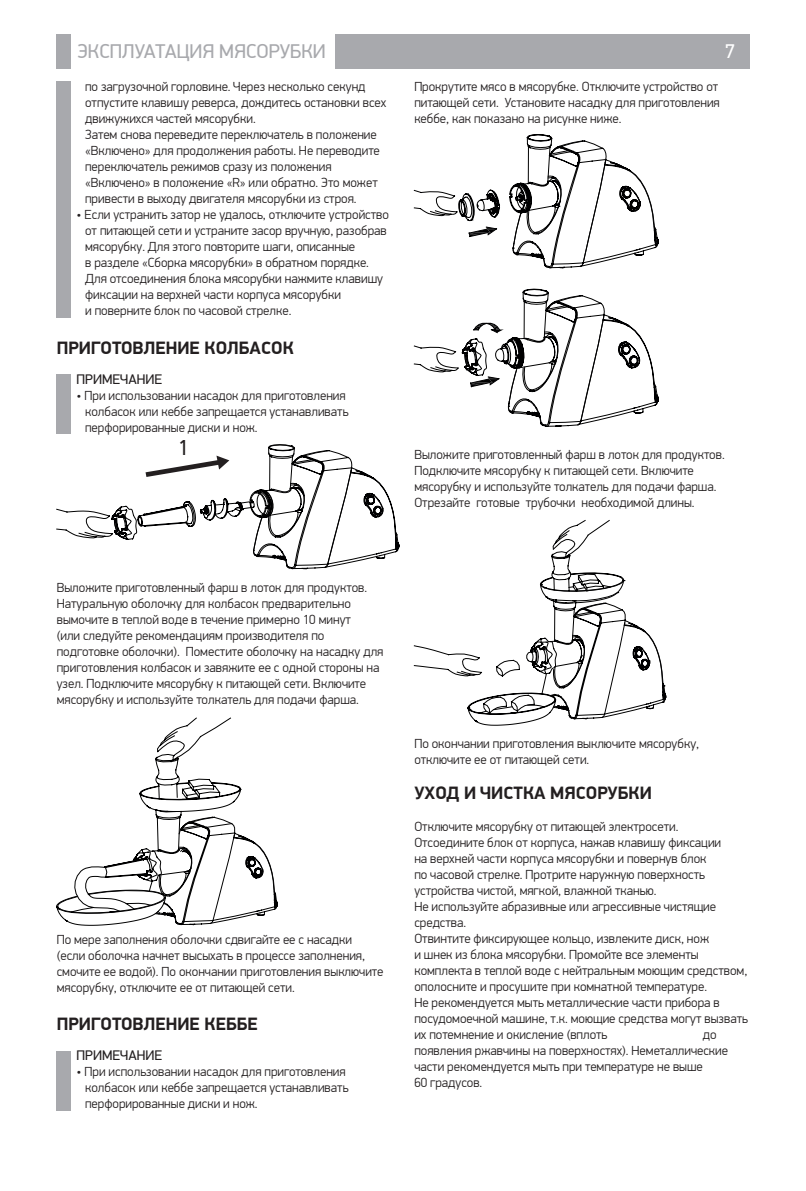
<style>
.page{position:relative;width:806px;height:1191px;background:#fff}
.page>*{position:absolute;margin:0;border:0;box-sizing:border-box;transform-origin:0 0}
.t1{font:21.8px "PF Din Display Pro";color:#231f20}
.t2{font:20px "PF Din Display Pro";color:#a8a9ad}
.t3{font:20px "PF Din Display Pro";color:#fff}
.t4{font:700 18px "PF Din Display Pro";color:#231f20}
.t5{font:14px "PF Din Display Pro";color:#231f20}
.t6{font:300 13.2px/16px "PF Din Display Pro";color:#231f20}
</style>
<div class="page">
<div style="left:57px;top:34px;width:14px;height:34px;background:#a8a9ad"></div>
<div style="left:334px;top:34px;width:414px;height:34px;background:#a8a9ad"></div>
<div style="left:57px;top:81px;width:14px;height:236px;background:#a8a9ad"></div>
<svg style="left:57px;top:444px;width:343px;height:126px"></svg>
<svg style="left:139px;top:717px;width:103px;height:99px"></svg>
<svg style="left:56px;top:816px;width:222px;height:110px"></svg>
<svg style="left:413px;top:134px;width:246px;height:135px"></svg>
<svg style="left:413px;top:288px;width:246px;height:139px"></svg>
<svg style="left:413px;top:645px;width:174px;height:81px"></svg>
<svg style="left:482px;top:520px;width:184px;height:199px"></svg>
<div style="left:57px;top:374px;width:14px;height:60px;background:#a8a9ad"></div>
<div style="left:57px;top:1051px;width:14px;height:60px;background:#a8a9ad"></div>
<h2 class="t2" style="left:77px;top:39px;width:250px">ЭКСПЛУАТАЦИЯ МЯСОРУБКИ</h2>
<h2 class="t3" style="left:724px;top:39px;width:11px">7</h2>
<p class="t6" style="left:85px;top:79px;width:302px">по загрузочной горловине. Через несколько секунд отпустите клавишу реверса, дождитесь остановки всех движужихся частей мясорубки.<br>Затем снова переведите переключатель в положение «Включено» для продолжения работы. Не переводите переключатель режимов сразу из положения «Включено» в положение «R» или обратно. Это может привести в выходу двигателя мясорубки из строя.</p>
<p class="t6" style="left:85px;top:207px;width:305px;text-indent:-9px">• Если устранить затор не удалось, отключите устройство от питающей сети и устраните засор вручную, разобрав мясорубку. Для этого повторите шаги, описанные<br>в разделе «Сборка мясорубки» в обратном порядке.<br>Для отсоединения блока мясорубки нажмите клавишу фиксации на верхней части корпуса мясорубки<br>и поверните блок по часовой стрелке.</p>
<h3 class="t4" style="left:57px;top:337px;width:238px">ПРИГОТОВЛЕНИЕ КОЛБАСОК</h3>
<p class="t5" style="left:77px;top:371px;width:87px">ПРИМЕЧАНИЕ</p>
<p class="t6" style="left:85px;top:387px;width:265px;text-indent:-9px">• При использовании насадок для приготовления колбасок или кеббе запрещается устанавливать перфорированные диски и нож.</p>
<h1 class="t1" style="left:178px;top:435px;width:12px">1</h1>
<p class="t6" style="left:414px;top:79px;width:307px;text-align:justify">Прокрутите мясо в мясорубке. Отключите устройство от питающей сети. Установите насадку для приготовления кеббе, как показано на рисунке ниже.</p>
<p class="t6" style="left:414px;top:447px;width:312px">Выложите приготовленный фарш в лоток для продуктов.<br>Подключите мясорубку к питающей сети. Включите мясорубку и используйте толкатель для подачи фарша.<br>Отрезайте готовые трубочки необходимой длины.</p>
<p class="t6" style="left:57px;top:579px;width:328px">Выложите приготовленный фарш в лоток для продуктов.<br>Натуральную оболочку для колбасок предварительно вымочите в теплой воде в течение примерно 10 минут<br>(или следуйте рекомендациям производителя по подготовке оболочки). Поместите оболочку на насадку для приготовления колбасок и завяжите ее с одной стороны на узел. Подключите мясорубку к питающей сети. Включите мясорубку и используйте толкатель для подачи фарша.</p>
<p class="t6" style="left:57px;top:931px;width:328px">По мере заполнения оболочки сдвигайте ее с насадки (если оболочка начнет высыхать в процессе заполнения, смочите ее водой). По окончании приготовления выключите мясорубку, отключите ее от питающей сети.</p>
<h3 class="t4" style="left:57px;top:1013px;width:202px">ПРИГОТОВЛЕНИЕ КЕББЕ</h3>
<p class="t5" style="left:77px;top:1047px;width:87px">ПРИМЕЧАНИЕ</p>
<p class="t6" style="left:85px;top:1064px;width:265px;text-indent:-9px">• При использовании насадок для приготовления колбасок или кеббе запрещается устанавливать перфорированные диски и нож.</p>
<p class="t6" style="left:414px;top:735px;width:286px">По окончании приготовления выключите мясорубку, отключите ее от питающей сети.</p>
<h3 class="t4" style="left:414px;top:781px;width:239px">УХОД И ЧИСТКА МЯСОРУБКИ</h3>
<p class="t6" style="left:414px;top:818px;width:335px">Отключите мясорубку от питающей электросети.<br>Отсоедините блок от корпуса, нажав клавишу фиксации<br>на верхней части корпуса мясорубки и повернув блок<br>по часовой стрелке. Протрите наружную поверхность устройства чистой, мягкой, влажной тканью.<br>Не используйте абразивные или агрессивные чистящие средства.<br>Отвинтите фиксирующее кольцо, извлеките диск, нож<br>и шнек из блока мясорубки. Промойте все элементы комплекта в теплой воде с нейтральным моющим средством, ополосните и просушите при комнатной температуре.<br>Не рекомендуется мыть металлические части прибора в посудомоечной машине, т.к. моющие средства могут вызвать их потемнение и окисление (вплоть</p>
<p class="t6" style="left:414px;top:1026px;width:315px;text-indent:288px">до появления ржавчины на поверхностях). Неметаллические части рекомендуется мыть при температуре не выше<br>60 градусов.</p>
</div>
